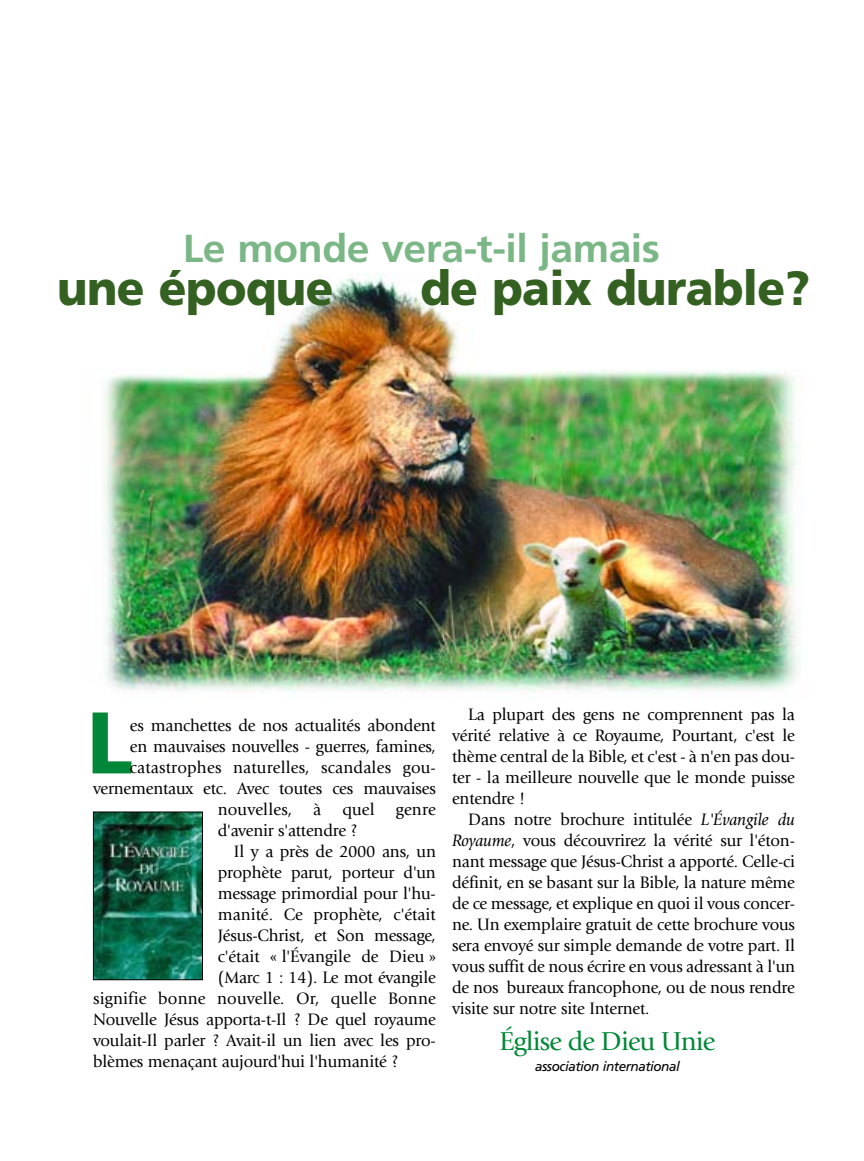
<style>
.page{position:relative;width:864px;height:1161px;background:#fff}
.page>*{position:absolute;margin:0;border:0;box-sizing:border-box;transform-origin:0 0}
.t1{font:900 87.3px "Frutiger";color:#018737;scale:.94 1}
.t2{font:900 48px "Frutiger";letter-spacing:-.01em;color:#346021;scale:.95 1}
.t3{font:700 39px "Frutiger";letter-spacing:-.01em;color:#7bb786;scale:1.05 1}
.t4{font:27px "Giovanni";letter-spacing:-.035em;color:#018737}
.t5{font:17.25px/21px "Giovanni";letter-spacing:-.01em;color:#000;text-align:justify}
.t6{font:17.25px "Giovanni";letter-spacing:.01em;color:#000}
.t7{font:italic 13.5px "Frutiger";letter-spacing:-.035em;color:#000}
.s1{font-style:italic}
</style>
<div class="page">
<img style="left:104px;top:274px;width:697px;height:418px">
<img style="left:95px;top:814px;width:106px;height:164px">
<div style="left:93px;top:812px;width:110px;height:168px;border:1px solid #000"></div>
<h3 class="t3" style="left:183px;top:233px;width:456px">Le monde vera-t-il jamais</h3>
<h2 class="t2" style="left:57px;top:269px;width:293px">une époque</h2>
<h2 class="t2" style="left:420px;top:269px;width:412px">de paix durable?</h2>
<h1 class="t1" style="left:87px;top:708px;width:50px">L</h1>
<p class="t5" style="left:130px;top:717px;width:307px">es manchettes de nos actualités abondent</p>
<p class="t5" style="left:130px;top:738px;width:307px">en mauvaises nouvelles - guerres, famines,</p>
<p class="t6" style="left:130px;top:761px;width:307px">catastrophes naturelles, scandales gou-</p>
<p class="t5" style="left:93px;top:780px;width:344px">vernementaux etc. Avec toutes ces mauvaises</p>
<p class="t6" style="left:218px;top:803px;width:220px">nouvelles, à quel genre</p>
<p class="t5" style="left:218px;top:822px;width:141px">d'avenir s'attendre ?</p>
<p class="t5" style="left:234px;top:843px;width:203px">Il y a près de 2000 ans, un</p>
<p class="t5" style="left:218px;top:864px;width:220px">prophète parut, porteur d'un</p>
<p class="t5" style="left:218px;top:885px;width:220px">message primordial pour l'hu-</p>
<p class="t5" style="left:218px;top:906px;width:220px">manité. Ce prophète, c'était</p>
<p class="t5" style="left:218px;top:927px;width:220px">Jésus-Christ, et Son message,</p>
<p class="t5" style="left:218px;top:948px;width:220px">c'était « l'Évangile de Dieu »</p>
<p class="t5" style="left:218px;top:969px;width:220px">(Marc 1 : 14). Le mot évangile</p>
<p class="t6" style="left:93px;top:992px;width:344px">signifie bonne nouvelle. Or, quelle Bonne</p>
<p class="t5" style="left:93px;top:1011px;width:344px">Nouvelle Jésus apporta-t-Il ? De quel royaume</p>
<p class="t5" style="left:93px;top:1032px;width:344px">voulait-Il parler ? Avait-il un lien avec les pro-</p>
<p class="t5" style="left:93px;top:1053px;width:307px">blèmes menaçant aujourd'hui l'humanité ?</p>
<p class="t5" style="left:452px;top:706px;width:344px;text-indent:16px">La plupart des gens ne comprennent pas la vérité relative à ce Royaume, Pourtant, c'est le thème central de la Bible, et c'est - à n'en pas dou&shy;ter - la meilleure nouvelle que le monde puisse entendre !</p>
<p class="t5" style="left:452px;top:811px;width:344px;text-indent:16px">Dans notre brochure intitulée <span class="s1">L'Évangile du Royaume</span>, vous découvrirez la vérité sur l'éton&shy;nant message que Jésus-Christ a apporté. Celle-ci définit, en se basant sur la Bible, la nature même de ce message, et explique en quoi il vous concer&shy;ne. Un exemplaire gratuit de cette brochure vous sera envoyé sur simple demande de votre part. Il vous suffit de nous écrire en vous adressant à l'un de nos bureaux francophone, ou de nous rendre visite sur notre site Internet.</p>
<h3 class="t4" style="left:500px;top:1030px;width:217px">Église de Dieu Unie</h3>
<p class="t7" style="left:535px;top:1060px;width:146px">association international</p>
</div>
